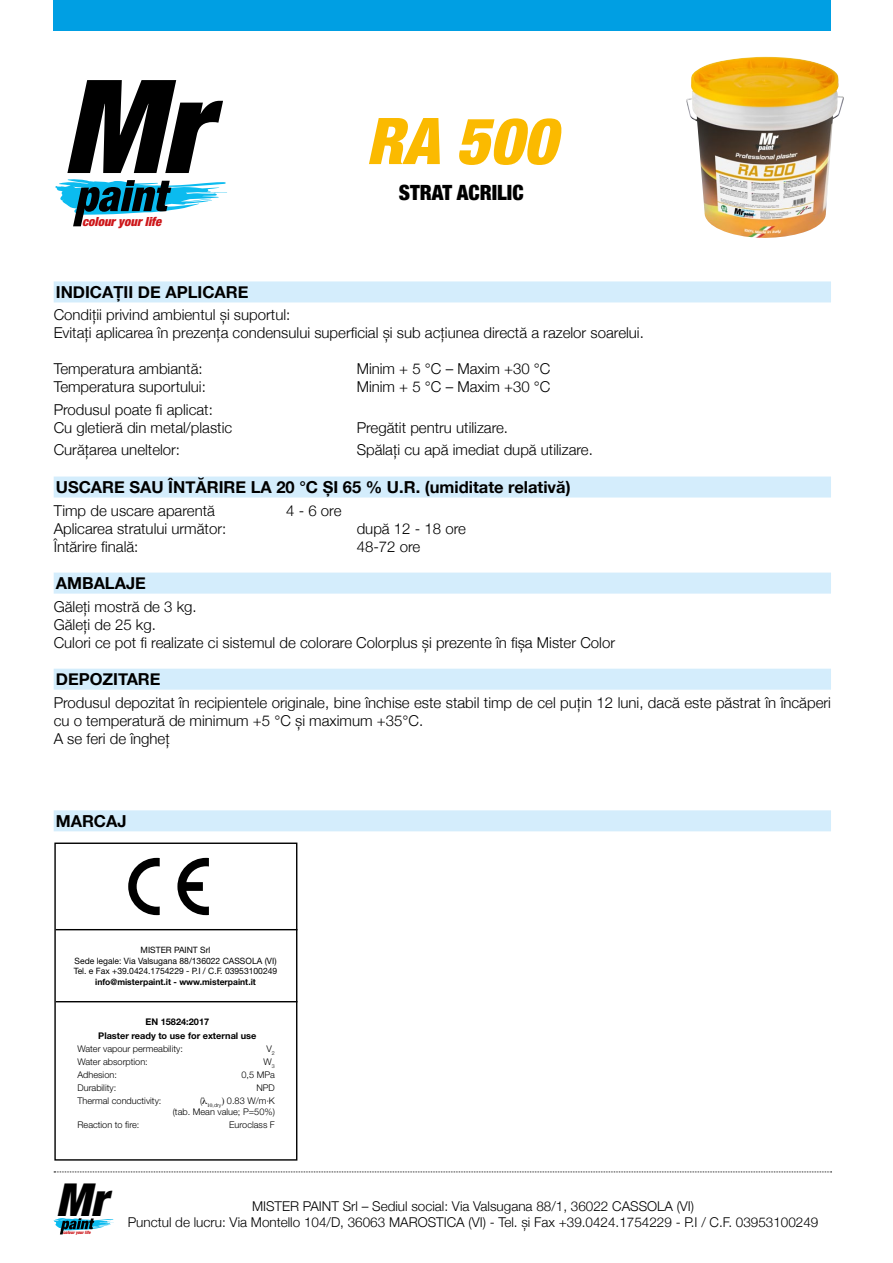
<style>
.page{position:relative;width:893px;height:1263px;background:#fff}
.page>*{position:absolute;margin:0;border:0;box-sizing:border-box;transform-origin:0 0}
.t1{font:italic 900 condensed 130.2px "Helvetica Neue LT Std";color:#000}
.t2{font:italic 900 condensed 64.5px "Helvetica Neue LT Std";color:#fbba00}
.t3{font:italic 900 condensed 45.6px "Helvetica Neue LT Std";color:#000}
.t4{font:900 condensed 21px "Helvetica Neue";color:#000}
.t5{font:700 16.5px "Helvetica Neue";color:#000}
.t6{font:300 15px/18px "Helvetica Neue";color:#000}
.t7{font:300 13.5px/16.2px "Helvetica Neue";color:#000;text-align:center}
.t8{font:italic 900 condensed 12.6px "Helvetica Neue LT Std";color:#cd171a}
.t9{font:300 9.15px/10.9px "Helvetica Neue LT Std";color:#000;text-align:right}
.t10{font:700 9.15px/13.6px "Helvetica Neue LT Std";color:#000;text-align:center}
.t11{font:8.7px/10.5px "Helvetica Neue LT Std";color:#000;text-align:center}
.t12{font:700 8.7px "Helvetica Neue LT Std";color:#000}
.t13{font:italic 900 condensed 4.35px "Helvetica Neue LT Std";color:#cd171a}
</style>
<div class="page">
<div style="left:54px;top:281px;width:777px;height:21px;background:#d4edfc"></div>
<div style="left:54px;top:476px;width:777px;height:21px;background:#d4edfc"></div>
<div style="left:54px;top:573px;width:777px;height:21px;background:#d4edfc"></div>
<div style="left:54px;top:669px;width:777px;height:21px;background:#d4edfc"></div>
<div style="left:54px;top:810px;width:777px;height:21px;background:#d4edfc"></div>
<div style="left:54px;top:842px;width:243px;height:318px;border:1px solid #000"></div>
<hr style="left:56px;top:929px;width:241px;height:1px;background:#000">
<hr style="left:56px;top:1001px;width:241px;height:1px;background:#000">
<svg style="left:128px;top:858px;width:32px;height:57px"></svg>
<svg style="left:177px;top:858px;width:32px;height:57px"></svg>
<img style="left:686px;top:57px;width:158px;height:181px">
<div style="left:54px;top:0;width:777px;height:30px;background:#009fe3"></div>
<svg style="left:54px;top:1171px;width:778px;height:1px"></svg>
<svg style="left:55px;top:179px;width:172px;height:47px"></svg>
<svg style="left:54px;top:1218px;width:60px;height:16px"></svg>
<h1 class="t1" style="left:63px;top:46px;width:146px">Mr</h1>
<p class="t8" style="left:82px;top:214px;width:81px">colour your life</p>
<h2 class="t2" style="left:366px;top:101px;width:192px">RA 500</h2>
<h3 class="t4" style="left:399px;top:175px;width:126px">STRAT ACRILIC</h3>
<p class="t5" style="left:56px;top:279px;width:194px">INDICAȚII DE APLICARE</p>
<p class="t6" style="left:54px;top:305px;width:592px">Condiții privind ambientul și suportul:<br>Evitați aplicarea în prezența condensului superficial și sub acțiunea directă a razelor soarelui.</p>
<p class="t6" style="left:54px;top:359px;width:150px">Temperatura ambiantă:</p>
<p class="t6" style="left:357px;top:359px;width:195px">Minim + 5 °C – Maxim +30 °C</p>
<p class="t6" style="left:54px;top:377px;width:154px">Temperatura suportului:</p>
<p class="t6" style="left:357px;top:377px;width:195px">Minim + 5 °C – Maxim +30 °C</p>
<p class="t6" style="left:54px;top:399px;width:180px">Produsul poate fi aplicat:<br>Cu gletieră din metal/plastic</p>
<p class="t6" style="left:357px;top:417px;width:153px">Pregătit pentru utilizare.</p>
<p class="t6" style="left:54px;top:440px;width:128px">Curățarea uneltelor:</p>
<p class="t6" style="left:357px;top:440px;width:238px">Spălați cu apă imediat după utilizare.</p>
<p class="t5" style="left:56px;top:474px;width:516px">USCARE SAU ÎNTĂRIRE LA 20 °C ȘI 65 % U.R. (umiditate relativă)</p>
<p class="t6" style="left:54px;top:500px;width:163px">Timp de uscare aparentă</p>
<p class="t6" style="left:286px;top:500px;width:57px">4 - 6 ore</p>
<p class="t6" style="left:54px;top:518px;width:174px">Aplicarea stratului următor:</p>
<p class="t6" style="left:357px;top:518px;width:111px">după 12 - 18 ore</p>
<p class="t6" style="left:54px;top:536px;width:86px">Întărire finală:</p>
<p class="t6" style="left:357px;top:536px;width:65px">48-72 ore</p>
<p class="t5" style="left:56px;top:570px;width:92px">AMBALAJE</p>
<p class="t6" style="left:54px;top:596px;width:563px">Găleți mostră de 3 kg.<br>Găleți de 25 kg.<br>Culori ce pot fi realizate ci sistemul de colorare Colorplus și prezente în fișa Mister Color</p>
<p class="t5" style="left:56px;top:667px;width:106px">DEPOZITARE</p>
<p class="t6" style="left:54px;top:692px;width:779px">Produsul depozitat în recipientele originale, bine închise este stabil timp de cel puțin 12 luni, dacă este păstrat în încăperi cu o temperatură de minimum +5 °C și maximum +35°C.<br>A se feri de îngheț</p>
<p class="t5" style="left:56px;top:808px;width:72px">MARCAJ</p>
<p class="t11" style="left:74px;top:945px;width:205px">MISTER PAINT Srl<br>Sede legale: Via Valsugana 88/136022 CASSOLA (VI)<br>Tel. e Fax +39.0424.1754229 - P.I / C.F. 03953100249</p>
<p class="t12" style="left:95px;top:976px;width:162px">info@misterpaint.it - www.misterpaint.it</p>
<p class="t10" style="left:98px;top:1014px;width:160px">EN 15824:2017<br>Plaster ready to use for external use</p>
<p class="t9" style="left:77px;top:1043px;width:107px">Water vapour permeability:</p>
<p class="t9" style="left:266px;top:1043px;width:10px">V<sub>2</sub></p>
<p class="t9" style="left:77px;top:1056px;width:72px">Water absorption:</p>
<p class="t9" style="left:264px;top:1056px;width:13px">W<sub>3</sub></p>
<p class="t9" style="left:77px;top:1069px;width:41px">Adhesion:</p>
<p class="t9" style="left:241px;top:1069px;width:35px">0,5 MPa</p>
<p class="t9" style="left:77px;top:1082px;width:40px">Durability:</p>
<p class="t9" style="left:256px;top:1082px;width:20px">NPD</p>
<p class="t9" style="left:77px;top:1095px;width:85px">Thermal conductivity:</p>
<p class="t9" style="left:173px;top:1095px;width:104px">( <sub>,dry</sub> 0.83 W/m·K<br>(tab. Mean value; P=50%)</p>
<p class="t9" style="left:77px;top:1119px;width:63px">Reaction to fire:</p>
<p class="t9" style="left:229px;top:1119px;width:47px">Euroclass F</p>
<h3 class="t3" style="left:56px;top:1171px;width:52px">Mr</h3>
<p class="t13" style="left:63px;top:1230px;width:29px">colour your life</p>
<p class="t7" style="left:128px;top:1197px;width:692px">MISTER PAINT Srl – Sediul social: Via Valsugana 88/1, 36022 CASSOLA (VI)<br>Punctul de lucru: Via Montello 104/D, 36063 MAROSTICA (VI) - Tel. și Fax +39.0424.1754229 - P.I / C.F. 03953100249</p>
</div>
